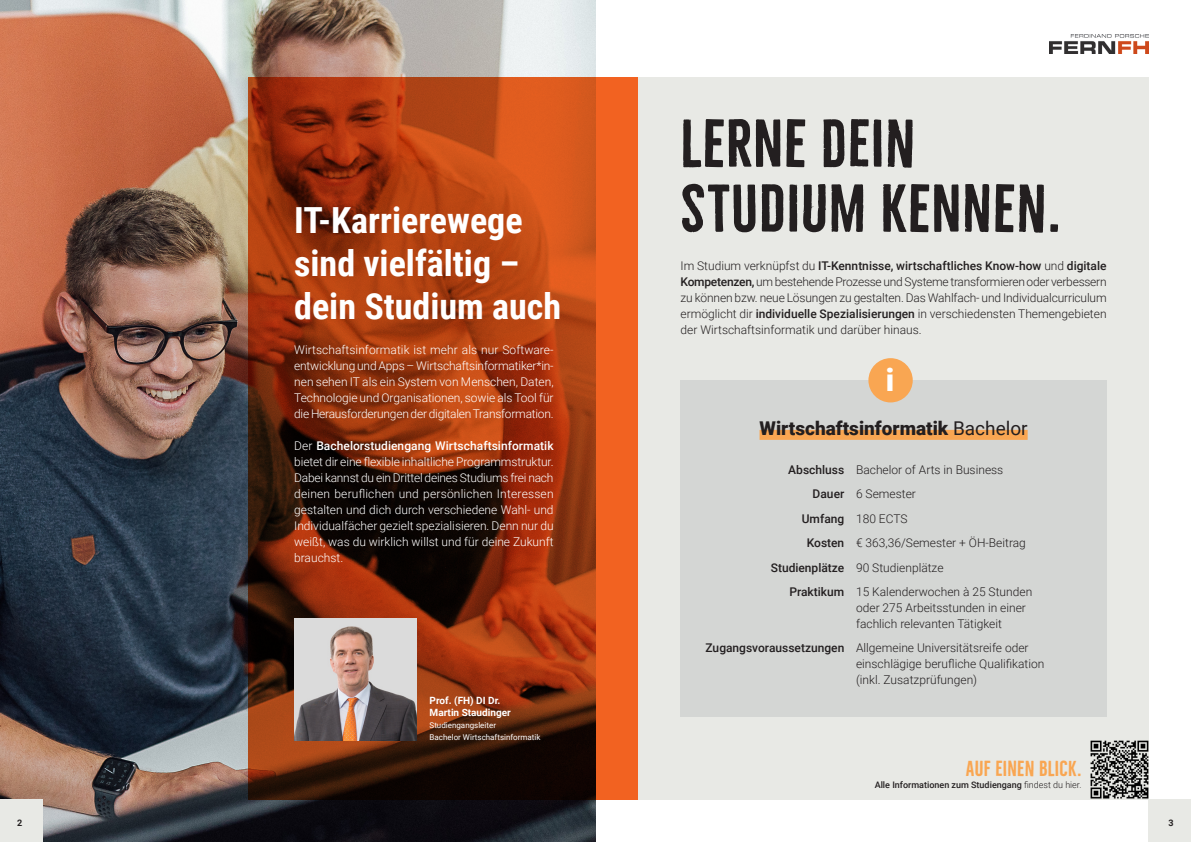
<style>
.page{position:relative;width:1191px;height:842px;background:#fff}
.page>*{position:absolute;margin:0;border:0;box-sizing:border-box;transform-origin:0 0}
.Subtitile{font:700 62px "Bellfort";letter-spacing:.02em;color:#231f20}
.Subtitile-2{font:700 36px/43px "Roboto Condensed";color:#fff}
.t1{font:900 31px "Roboto";color:#fff}
.Subtitile-3{font:700 20px "Bellfort";letter-spacing:.02em;color:#f9a652}
.Underline_STG_Site_3{font:900 19px "Roboto";color:#231f20}
.Body3_T{font:300 12px/16px "Roboto";color:#231f20}
.Body3_T-2{font:300 12px/16px "Roboto";letter-spacing:-.02em;color:#fff;text-align:justify}
.Body3_T-3{font:500 12px "Roboto";color:#231f20}
.t2{font:700 10px/12px "Roboto";color:#fff}
.t3{font:500 9px "Roboto";color:#231f20}
.t4{font:700 9px "Roboto";color:#231f20}
.t5{font:8px "Roboto";color:#fff}
.s1{font-weight:500}
.s2{font-weight:400}
.s3{font-weight:300}
</style>
<div class="page">
<div style="left:1148px;top:799px;width:43px;height:43px;background:#e8e9e5"></div>
<img style="left:1049px;top:35px;width:99px;height:19px">
<img style="left:0;top:0;width:595px;height:842px">
<svg style="left:248px;top:77px;width:390px;height:722px;background:#923510"></svg>
<div style="left:0;top:799px;width:43px;height:43px;background:#e8e9e5"></div>
<img style="left:295px;top:619px;width:122px;height:122px">
<div style="left:638px;top:77px;width:510px;height:722px;background:#e8e9e5"></div>
<div style="left:680px;top:380px;width:426px;height:337px;background:#d4d6d4"></div>
<div style="left:759px;top:430px;width:268px;height:10px;background:#f9a652"></div>
<img style="left:1090px;top:739px;width:59px;height:60px">
<div style="left:868px;top:358px;width:44px;height:44px;background:#f9a652;border-radius:50%"></div>
<p class="t4" style="left:17px;top:816px;width:7px">2</p>
<p class="Subtitile-2" style="left:294px;top:197px;width:268px">IT-Karrierewege sind vielfältig – dein Studium auch</p>
<p class="Body3_T-2" style="left:294px;top:341px;width:261px">Wirtschaftsinformatik ist mehr als nur Software&shy;entwicklung und Apps – Wirtschaftsinformatiker*in&shy;nen sehen IT als ein System von Menschen, Daten, Technologie und Organisationen, sowie als Tool für die Herausforderungen der digitalen Transformation.</p>
<p class="Body3_T-2" style="left:294px;top:437px;width:261px">Der <span class="s1">Bachelorstudiengang Wirtschaftsinformatik </span>bietet dir eine flexible inhaltliche Programmstruktur.<br>Dabei kannst du ein Drittel deines Studiums frei nach deinen beruflichen und persönlichen Interessen gestalten und dich durch verschiedene Wahl- und Individualfächer gezielt spezialisieren. Denn nur du weißt, was du wirklich willst und für deine Zukunft brauchst.</p>
<p class="t2" style="left:429px;top:694px;width:83px">Prof. (FH) DI Dr.<br>Martin Staudinger</p>
<p class="t5" style="left:429px;top:720px;width:68px">Studiengangsleiter</p>
<p class="t5" style="left:429px;top:732px;width:112px">Bachelor Wirtschaftsinformatik</p>
<p class="Subtitile" style="left:680px;top:106px;width:235px">LERNE DEIN</p>
<p class="Subtitile" style="left:680px;top:171px;width:382px">STUDIUM KENNEN.</p>
<p class="Body3_T" style="left:680px;top:257px;width:427px;text-align:justify">Im Studium verknüpfst du <span class="s1">IT-Kenntnisse, wirtschaftliches Know-how</span> und <span class="s1">digitale Kompetenzen,</span> um bestehende Prozesse und Systeme transformieren oder verbessern zu können bzw. neue Lösungen zu gestalten. Das Wahlfach- und Individualcurriculum ermöglicht dir <span class="s1">individuelle Spezialisierungen</span> in verschiedensten Themengebieten der Wirtschaftsinformatik und darüber hinaus.</p>
<p class="t1" style="left:886px;top:358px;width:10px">i</p>
<p class="Underline_STG_Site_3" style="left:759px;top:415px;width:269px">Wirtschaftsinformatik <span class="s2">Bachelor</span></p>
<p class="Body3_T-3" style="left:788px;top:461px;width:57px">Abschluss</p>
<p class="Body3_T-3" style="left:812px;top:485px;width:33px">Dauer</p>
<p class="Body3_T-3" style="left:802px;top:510px;width:44px">Umfang</p>
<p class="Body3_T-3" style="left:806px;top:534px;width:39px">Kosten</p>
<p class="Body3_T-3" style="left:770px;top:559px;width:75px">Studienplätze</p>
<p class="Body3_T-3" style="left:789px;top:583px;width:56px">Praktikum</p>
<p class="Body3_T" style="left:856px;top:461px;width:149px">Bachelor of Arts in Business</p>
<p class="Body3_T" style="left:856px;top:485px;width:61px">6 Semester</p>
<p class="Body3_T" style="left:856px;top:510px;width:53px">180 ECTS</p>
<p class="Body3_T" style="left:856px;top:534px;width:171px">€ 363,36/Semester + ÖH-Beitrag</p>
<p class="Body3_T" style="left:856px;top:559px;width:89px">90 Studienplätze</p>
<p class="Body3_T" style="left:856px;top:583px;width:178px">15 Kalenderwochen à 25 Stunden oder 275 Arbeitsstunden in einer fachlich relevanten Tätigkeit</p>
<p class="Body3_T" style="left:856px;top:639px;width:190px">Allgemeine Universitätsreife oder einschlägige berufliche Qualifikation (inkl. Zusatzprüfungen)</p>
<p class="Body3_T-3" style="left:705px;top:639px;width:140px">Zugangsvoraussetzungen</p>
<p class="Subtitile-3" style="left:966px;top:756px;width:117px">AUF EINEN BLICK.</p>
<p class="t3" style="left:874px;top:779px;width:208px">Alle Informationen zum Studiengang <span class="s3">findest du hier.</span></p>
<p class="t4" style="left:1168px;top:816px;width:7px">3</p>
</div>
